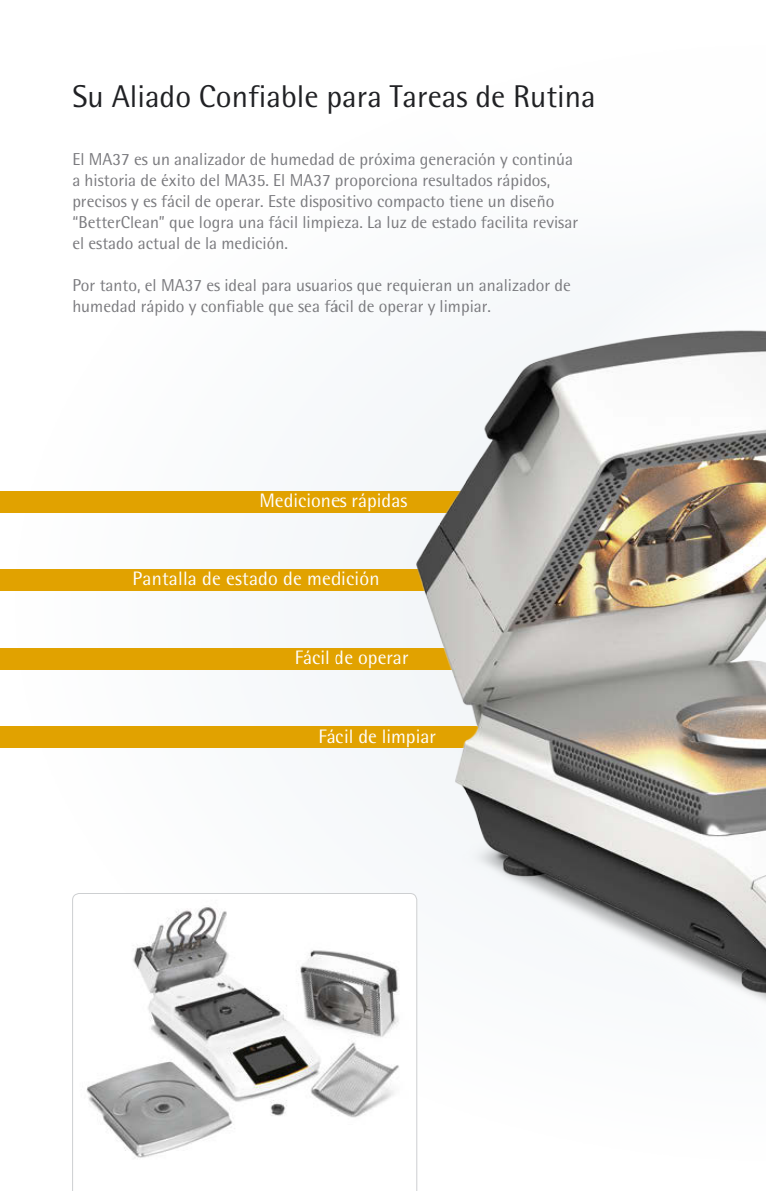
<style>
.page{position:relative;width:766px;height:1191px;background:#fff}
.page>*{position:absolute;margin:0;border:0;box-sizing:border-box;transform-origin:0 0}
.t1{font:31.5px "Sartorius Rotis Sans 2013";color:#202124}
.t2{font:19.5px "Sartorius Rotis Sans 2013";color:#fff}
.t3{font:17.25px/21px "Sartorius Rotis Sans 2013";color:#7a7a7e}
</style>
<div class="page">
<img style="left:765px;top:330px;width:1px;height:501px">
<div style="left:0;top:491px;width:472px;height:21px;background:#e1a200"></div>
<div style="left:0;top:569px;width:434px;height:22px;background:#e1a200"></div>
<div style="left:0;top:648px;width:472px;height:21px;background:#e1a200"></div>
<div style="left:0;top:726px;width:501px;height:21px;background:#e1a200"></div>
<svg style="left:72px;top:893px;width:345px;height:298px"></svg>
<img style="left:338px;top:305px;width:427px;height:810px">
<h1 class="t1" style="left:72px;top:78px;width:525px">Su Aliado Confiable para Tareas de Rutina</h1>
<p class="t3" style="left:72px;top:148px;width:507px">El MA37 es un analizador de humedad de próxima generación y continúa a historia de éxito del MA35. El MA37 proporciona resultados rápidos, precisos y es fácil de operar. Este dispositivo compacto tiene un diseño “BetterClean” que logra una fácil limpieza. La luz de estado facilita revisar el estado actual de la medición.</p>
<p class="t3" style="left:72px;top:274px;width:500px">Por tanto, el MA37 es ideal para usuarios que requieran un analizador de humedad rápido y confiable que sea fácil de operar y limpiar.</p>
<p class="t2" style="left:259px;top:489px;width:149px">Mediciones rápidas</p>
<p class="t2" style="left:132px;top:567px;width:248px">Pantalla de estado de medición</p>
<p class="t2" style="left:295px;top:645px;width:115px">Fácil de operar</p>
<p class="t2" style="left:318px;top:724px;width:119px">Fácil de limpiar</p>
</div>
